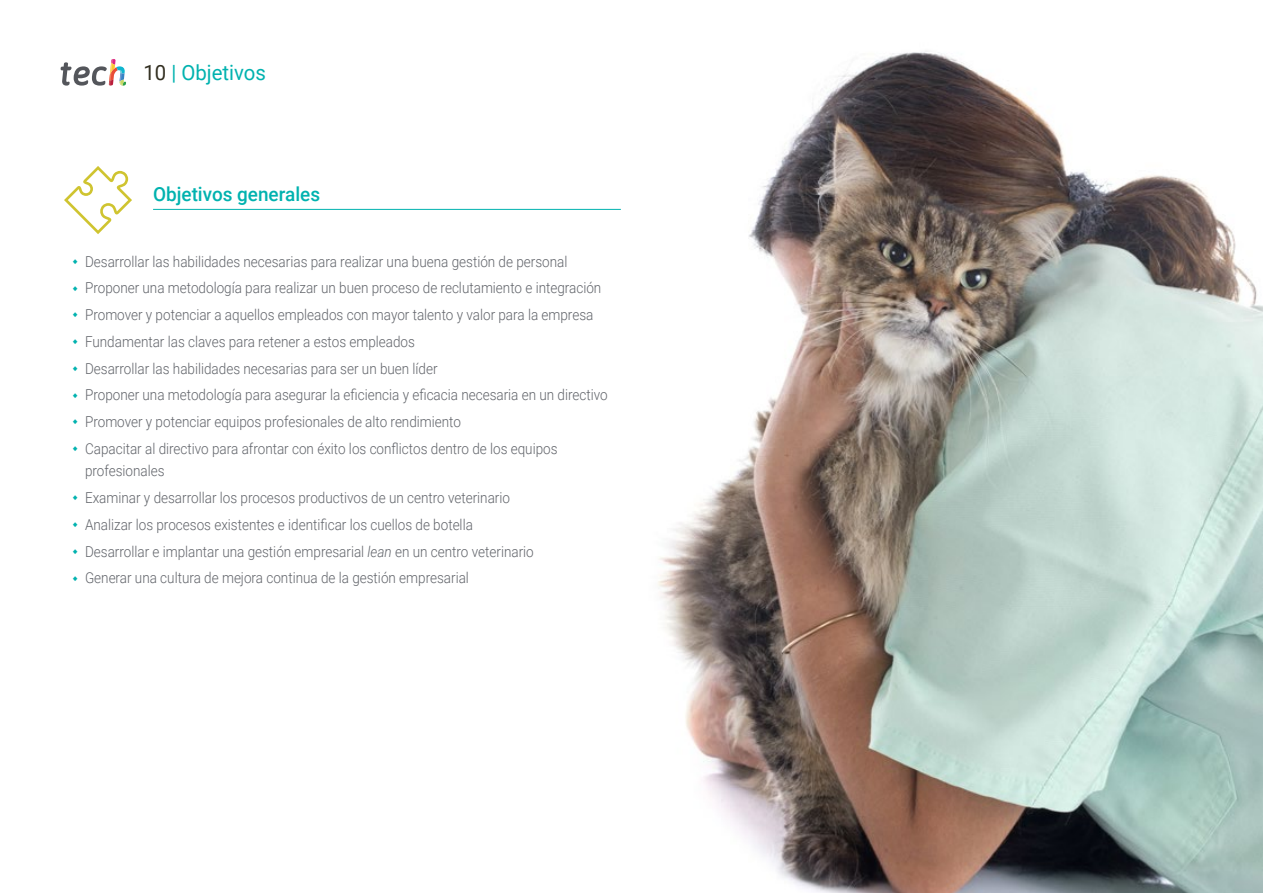
<style>
.page{position:relative;width:1263px;height:893px;background:#fff}
.page>*{position:absolute;margin:0;border:0;box-sizing:border-box;transform-origin:0 0}
.t1{font:21px "Roboto";color:#00b2af}
.t2{font:500 19.5px "Roboto";color:#00b2af}
.t3{font:300 15px/26.7px "Roboto";color:#61646a;scale:.9 1}
.s1{color:#312e20}
.s2{font-style:italic}
</style>
<div class="page">
<img style="left:658px;top:51px;width:605px;height:842px">
<hr style="left:153px;top:209px;width:468px;height:1px;background:#00b2af">
<svg style="left:64px;top:166px;width:68px;height:68px"></svg>
<svg style="left:61px;top:59px;width:65px;height:27px"></svg>
<h1 class="t1" style="left:144px;top:57px;width:124px"><span class="s1">10</span> | Objetivos</h1>
<h2 class="t2" style="left:153px;top:180px;width:169px">Objetivos generales</h2>
<p class="t3" style="left:85px;top:247px;width:582px">Desarrollar las habilidades necesarias para realizar una buena gestión de personal Proponer una metodología para realizar un buen proceso de reclutamiento e integración Promover y potenciar a aquellos empleados con mayor talento y valor para la empresa Fundamentar las claves para retener a estos empleados<br>Desarrollar las habilidades necesarias para ser un buen líder<br>Proponer una metodología para asegurar la eficiencia y eficacia necesaria en un directivo Promover y potenciar equipos profesionales de alto rendimiento<br>Capacitar al directivo para afrontar con éxito los conflictos dentro de los equipos</p>
<p class="t3" style="left:85px;top:457px;width:500px">profesionales<br>Examinar y desarrollar los procesos productivos de un centro veterinario Analizar los procesos existentes e identificar los cuellos de botella Desarrollar e implantar una gestión empresarial <span class="s2">lean</span> en un centro veterinario Generar una cultura de mejora continua de la gestión empresarial</p>
</div>
